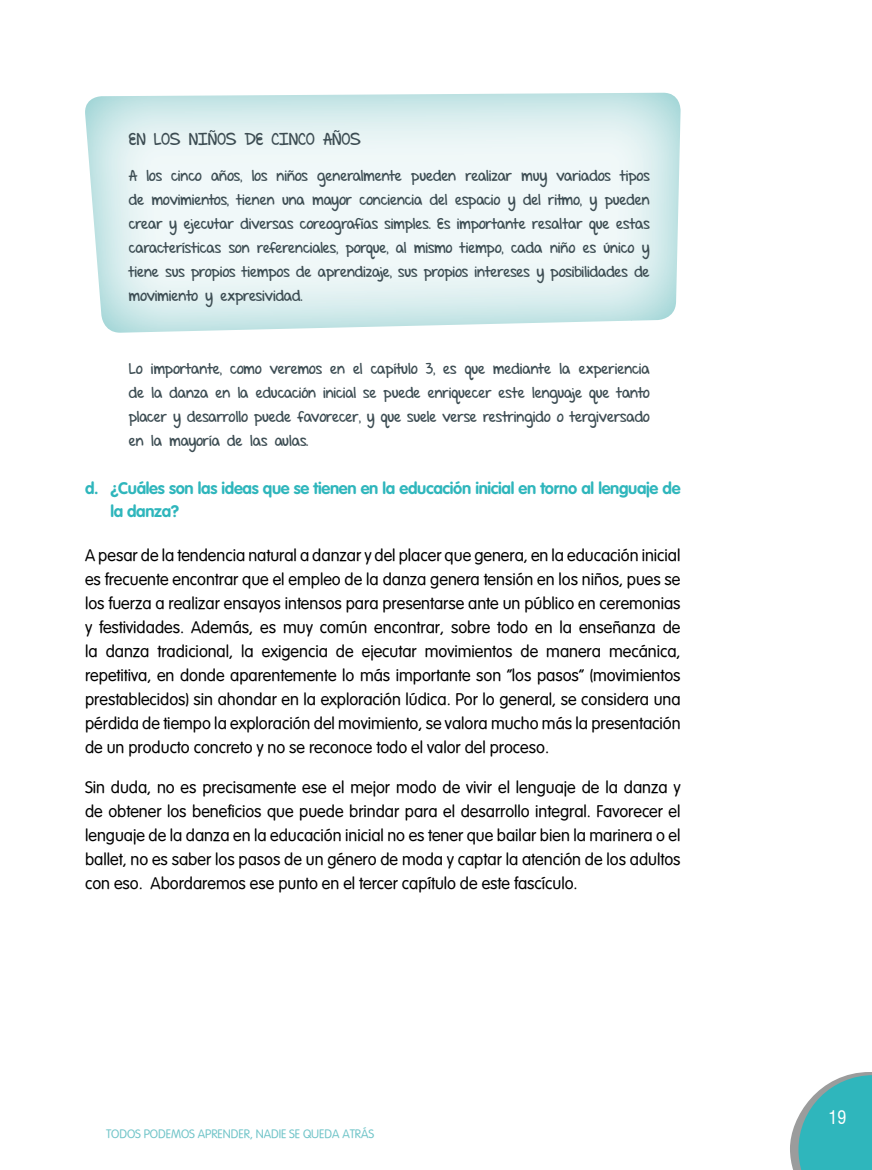
<style>
.page{position:relative;width:872px;height:1170px;background:#fff}
.page>*{position:absolute;margin:0;border:0;box-sizing:border-box;transform-origin:0 0}
.t1{font:condensed 18px "Swiss 721 BT";color:#fff}
.t2{font:16.5px/24px "Vogel Normal";color:#000;text-align:justify}
.t3{font:700 16.5px/22.5px "VAG Rounded Std";letter-spacing:-.02em;color:#2fb6bc}
.t4{font:16.5px "Set Firetothe Rain";color:#3d4d53}
.t5{font:15px/24px "Set Firetothe Rain";letter-spacing:-.01em;color:#3d4d53;text-align:justify}
.t6{font:12px "Vogel Normal";color:#72c5c9}
</style>
<div class="page">
<img style="left:631px;top:93px;width:49px;height:227px">
<svg style="left:790px;top:1072px;width:82px;height:97px"></svg>
<p class="t4" style="left:129px;top:129px;width:233px">EN LOS NIÑOS DE CINCO AÑOS</p>
<p class="t5" style="left:129px;top:165px;width:522px">A los cinco años, los niños generalmente pueden realizar muy variados tipos de movimientos, tienen una mayor conciencia del espacio y del ritmo, y pueden crear y ejecutar diversas coreografías simples. Es importante resaltar que estas características son referenciales, porque, al mismo tiempo, cada niño es único y tiene sus propios tiempos de aprendizaje, sus propios intereses y posibilidades de movimiento y expresividad.</p>
<p class="t5" style="left:129px;top:357px;width:522px">Lo importante, como veremos en el capítulo 3, es que mediante la experiencia de la danza en la educación inicial se puede enriquecer este lenguaje que tanto placer y desarrollo puede favorecer, y que suele verse restringido o tergiversado en la mayoría de las aulas.</p>
<p class="t3" style="left:111px;top:477px;width:571px;text-indent:-26px">d. ¿Cuáles son las ideas que se tienen en la educación inicial en torno al lenguaje de la danza?</p>
<p class="t2" style="left:85px;top:543px;width:597px">A pesar de la tendencia natural a danzar y del placer que genera, en la educación inicial es frecuente encontrar que el empleo de la danza genera tensión en los niños, pues se los fuerza a realizar ensayos intensos para presentarse ante un público en ceremonias y festividades. Además, es muy común encontrar, sobre todo en la enseñanza de la danza tradicional, la exigencia de ejecutar movimientos de manera mecánica, repetitiva, en donde aparentemente lo más importante son “los pasos” (movimientos prestablecidos) sin ahondar en la exploración lúdica. Por lo general, se considera una pérdida de tiempo la exploración del movimiento, se valora mucho más la presentación de un producto concreto y no se reconoce todo el valor del proceso.</p>
<p class="t2" style="left:85px;top:774px;width:597px">Sin duda, no es precisamente ese el mejor modo de vivir el lenguaje de la danza y de obtener los beneficios que puede brindar para el desarrollo integral. Favorecer el lenguaje de la danza en la educación inicial no es tener que bailar bien la marinera o el ballet, no es saber los pasos de un género de moda y captar la atención de los adultos con eso. Abordaremos ese punto en el tercer capítulo de este fascículo.</p>
<p class="t6" style="left:106px;top:1126px;width:269px">TODOS PODEMOS APRENDER, NADIE SE QUEDA ATRÁS</p>
<p class="t1" style="left:828px;top:1106px;width:19px">19</p>
</div>
